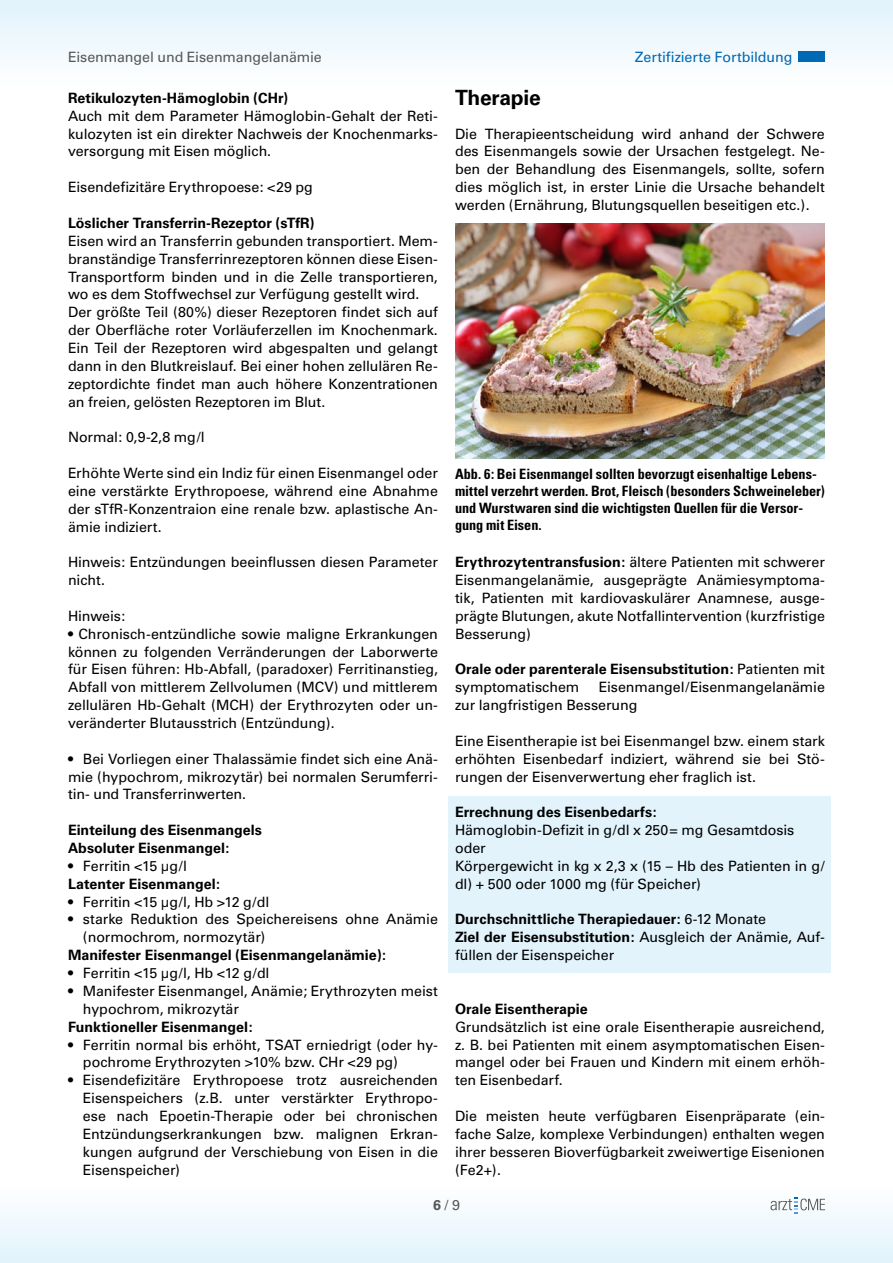
<style>
.page{position:relative;width:893px;height:1263px;background:#fff}
.page>*{position:absolute;margin:0;border:0;box-sizing:border-box;transform-origin:0 0}
.Überschrift_1{font:700 21px "Univers";letter-spacing:-.01em;color:#000}
.Mengentext{font:14.25px/17.9px "Univers";letter-spacing:-.005em;color:#000;text-align:justify}
.Aufzählungen{font:14.25px/17.9px "Univers";letter-spacing:-.005em;color:#000}
.Mengentext-2{font:700 14.25px/17.9px "Univers";color:#000}
.Bildunterschrift{font:700 condensed 14.25px/17.1px "Univers";letter-spacing:-.005em;color:#000}
.t1{font:14.25px "Univers";letter-spacing:-.01em;color:#575756}
.t2{font:14.25px "Univers";letter-spacing:-.005em;color:#0069b4}
.s1{font-weight:700}
.s2{font-weight:400}
</style>
<div class="page">
<div style="left:0;top:1182px;width:893px;height:81px;background:linear-gradient(to bottom,#fff,#e1f2fc)"></div>
<div style="left:0;top:0;width:893px;height:89px;background:linear-gradient(to right,#f0f9fe,#f0f8fe)"></div>
<div style="left:798px;top:51px;width:27px;height:11px;background:#0069b4"></div>
<svg style="left:770px;top:1197px;width:55px;height:17px"></svg>
<div style="left:449px;top:796px;width:382px;height:177px;background:#e2f3fc"></div>
<img style="left:455px;top:223px;width:370px;height:235px">
<p class="t1" style="left:68px;top:48px;width:255px">Eisenmangel und Eisenmangelanämie</p>
<p class="t2" style="left:635px;top:48px;width:159px">Zertifizierte Fortbildung</p>
<p class="Überschrift_1" style="left:455px;top:85px;width:87px">Therapie</p>
<p class="Mengentext" style="left:455px;top:125px;width:371px">Die Therapieentscheidung wird anhand der Schwere des Eisenmangels sowie der Ursachen festgelegt. Ne&shy;ben der Behandlung des Eisenmangels, sollte, sofern dies möglich ist, in erster Linie die Ursache behandelt werden (Ernährung, Blutungsquellen beseitigen etc.).</p>
<p class="Mengentext-2" style="left:68px;top:89px;width:222px">Retikulozyten-Hämoglobin (CHr)</p>
<p class="Mengentext" style="left:68px;top:107px;width:371px">Auch mit dem Parameter Hämoglobin-Gehalt der Reti&shy;kulozyten ist ein direkter Nachweis der Knochenmarks&shy;versorgung mit Eisen möglich.</p>
<p class="Mengentext" style="left:68px;top:178px;width:246px">Eisendefizitäre Erythropoese: &lt;29 pg</p>
<p class="Mengentext-2" style="left:68px;top:214px;width:248px">Löslicher Transferrin-Rezeptor (sTfR)</p>
<p class="Mengentext" style="left:68px;top:232px;width:371px">Eisen wird an Transferrin gebunden transportiert. Mem&shy;branständige Transferrinrezeptoren können diese Eisen-Transportform binden und in die Zelle transportieren, wo es dem Stoffwechsel zur Verfügung gestellt wird.</p>
<p class="Mengentext" style="left:68px;top:303px;width:371px">Der größte Teil (80%) dieser Rezeptoren findet sich auf der Oberfläche roter Vorläuferzellen im Knochenmark.<br>Ein Teil der Rezeptoren wird abgespalten und gelangt dann in den Blutkreislauf. Bei einer hohen zellulären Re&shy;zeptordichte findet man auch höhere Konzentrationen an freien, gelösten Rezeptoren im Blut.</p>
<p class="Mengentext" style="left:68px;top:428px;width:138px">Normal: 0,9-2,8 mg/l</p>
<p class="Mengentext" style="left:68px;top:464px;width:371px">Erhöhte Werte sind ein Indiz für einen Eisenmangel oder eine verstärkte Erythropoese, während eine Abnahme der sTfR-Konzentraion eine renale bzw. aplastische An&shy;ämie indiziert.</p>
<p class="Mengentext" style="left:68px;top:553px;width:371px">Hinweis: Entzündungen beeinflussen diesen Parameter nicht.</p>
<p class="Mengentext" style="left:68px;top:607px;width:59px">Hinweis:</p>
<p class="Mengentext" style="left:68px;top:625px;width:371px">• Chronisch-entzündliche sowie maligne Erkrankungen können zu folgenden Verränderungen der Laborwerte für Eisen führen: Hb-Abfall, (paradoxer) Ferritinanstieg, Abfall von mittlerem Zellvolumen (MCV) und mittlerem zellulären Hb-Gehalt (MCH) der Erythrozyten oder un&shy;veränderter Blutausstrich (Entzündung).</p>
<p class="Mengentext" style="left:68px;top:750px;width:371px">• Bei Vorliegen einer Thalassämie findet sich eine Anä&shy;mie (hypochrom, mikrozytär) bei normalen Serumferri&shy;tin- und Transferrinwerten.</p>
<p class="Mengentext-2" style="left:68px;top:821px;width:195px">Einteilung des Eisenmangels</p>
<p class="Mengentext-2" style="left:68px;top:839px;width:163px">Absoluter Eisenmangel:</p>
<p class="Mengentext" style="left:68px;top:857px;width:121px">• Ferritin &lt;15 µg/l</p>
<p class="Mengentext-2" style="left:68px;top:875px;width:154px">Latenter Eisenmangel:</p>
<p class="Mengentext" style="left:68px;top:893px;width:203px">• Ferritin &lt;15 µg/l, Hb &gt;12 g/dl</p>
<p class="Aufzählungen" style="left:83px;top:910px;width:357px;text-indent:-15px">• starke Reduktion des Speichereisens ohne Anämie (normochrom, normozytär)</p>
<p class="Mengentext-2" style="left:68px;top:946px;width:320px">Manifester Eisenmangel (Eisenmangelanämie):</p>
<p class="Mengentext" style="left:68px;top:964px;width:203px">• Ferritin &lt;15 µg/l, Hb &lt;12 g/dl</p>
<p class="Aufzählungen" style="left:83px;top:982px;width:357px;text-indent:-15px">• Manifester Eisenmangel, Anämie; Erythrozyten meist hypochrom, mikrozytär</p>
<p class="Mengentext-2" style="left:68px;top:1018px;width:186px">Funktioneller Eisenmangel:</p>
<p class="Aufzählungen" style="left:83px;top:1035px;width:357px;text-indent:-15px">• Ferritin normal bis erhöht, TSAT erniedrigt (oder hy&shy;pochrome Erythrozyten &gt;10% bzw. CHr &lt;29 pg)</p>
<p class="Aufzählungen" style="left:83px;top:1071px;width:357px;text-align:justify;text-indent:-15px">• Eisendefizitäre Erythropoese trotz ausreichenden Eisenspeichers (z.B. unter verstärkter Erythropo&shy;ese nach Epoetin-Therapie oder bei chronischen Entzündungserkrankungen bzw. malignen Erkran&shy;kungen aufgrund der Verschiebung von Eisen in die Eisenspeicher)</p>
<p class="Bildunterschrift" style="left:455px;top:465px;width:371px">Abb. 6: Bei Eisenmangel sollten bevorzugt eisenhaltige Lebens&shy;mittel verzehrt werden. Brot, Fleisch (besonders Schweineleber) und Wurstwaren sind die wichtigsten Quellen für die Versor&shy;gung mit Eisen.</p>
<p class="Mengentext" style="left:455px;top:553px;width:371px"><span class="s1">Erythrozytentransfusion:</span> ältere Patienten mit schwerer Eisenmangelanämie, ausgeprägte Anämiesymptoma&shy;tik, Patienten mit kardiovaskulärer Anamnese, ausge&shy;prägte Blutungen, akute Notfallintervention (kurzfristige Besserung)</p>
<p class="Mengentext-2" style="left:455px;top:661px;width:371px">Orale oder parenterale Eisensubstitution: <span class="s2">Patienten mit symptomatischem</span></p>
<p class="Mengentext" style="left:455px;top:678px;width:371px;text-indent:144px">Eisenmangel/Eisenmangelanämie zur langfristigen Besserung</p>
<p class="Mengentext" style="left:455px;top:732px;width:371px">Eine Eisentherapie ist bei Eisenmangel bzw. einem stark erhöhten Eisenbedarf indiziert, während sie bei Stö&shy;rungen der Eisenverwertung eher fraglich ist.</p>
<p class="Mengentext-2" style="left:455px;top:803px;width:203px">Errechnung des Eisenbedarfs:</p>
<p class="Mengentext" style="left:455px;top:821px;width:341px">Hämoglobin-Defizit in g/dl x 250= mg Gesamtdosis</p>
<p class="Mengentext" style="left:455px;top:839px;width:32px">oder</p>
<p class="Mengentext" style="left:455px;top:857px;width:371px">Körpergewicht in kg x 2,3 x (15 – Hb des Patienten in g/ dl) + 500 oder 1000 mg (für Speicher)</p>
<p class="Mengentext-2" style="left:455px;top:911px;width:313px">Durchschnittliche Therapiedauer: <span class="s2">6-12 Monate</span></p>
<p class="Mengentext" style="left:455px;top:928px;width:371px"><span class="s1">Ziel der Eisensubstitution:</span> Ausgleich der Anämie, Auf&shy;füllen der Eisenspeicher</p>
<p class="Mengentext-2" style="left:455px;top:1000px;width:134px">Orale Eisentherapie</p>
<p class="Mengentext" style="left:455px;top:1018px;width:371px">Grundsätzlich ist eine orale Eisentherapie ausreichend, z. B. bei Patienten mit einem asymptomatischen Eisen&shy;mangel oder bei Frauen und Kindern mit einem erhöh&shy;ten Eisenbedarf.</p>
<p class="Mengentext" style="left:455px;top:1107px;width:371px">Die meisten heute verfügbaren Eisenpräparate (ein&shy;fache Salze, komplexe Verbindungen) enthalten wegen ihrer besseren Bioverfügbarkeit zweiwertige Eisenionen (Fe2+).</p>
<p class="t1" style="left:433px;top:1196px;width:28px"><span class="s1">6</span> / 9</p>
</div>
